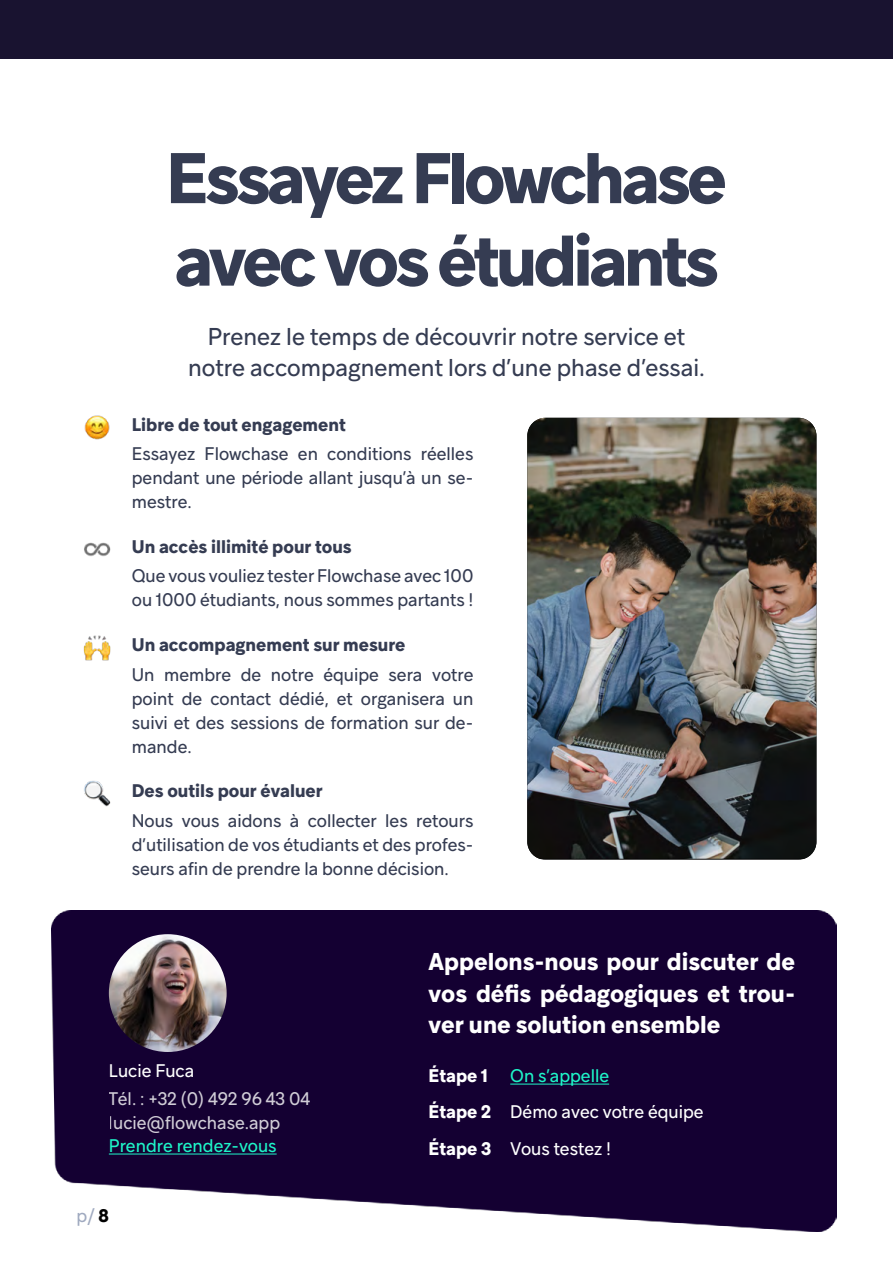
<style>
.page{position:relative;width:893px;height:1263px;background:#fff}
.page>*{position:absolute;margin:0;border:0;box-sizing:border-box;transform-origin:0 0}
.t1{font:700 70.5px/82.5px "Guillon";letter-spacing:-.055em;color:#353c52}
.t2{font:24px/31.5px "Guillon";color:#353c52;text-align:center}
.t3{font:700 24px/31.5px "Guillon";color:#fff;text-align:justify}
.t4{font:18px/24px "Guillon";color:#353c52;text-align:justify}
.t5{font:700 18px "Guillon";color:#353c52}
.t6{font:18px/27.9px "Guillon";color:#fff}
.t7{font:18px "Guillon";color:#1ef5c8}
.t8{font:700 18px/37.7px "Guillon";color:#fff}
.t9{font:18px "Guillon";color:#a0aac0}
.s1{font-weight:700;color:#000}
.s2{font-weight:700;color:#fff}
</style>
<div class="page">
<img style="left:527px;top:418px;width:289px;height:441px">
<img style="left:51px;top:911px;width:785px;height:321px">
<img style="left:84px;top:415px;width:26px;height:25px">
<img style="left:84px;top:542px;width:27px;height:15px">
<img style="left:83px;top:635px;width:28px;height:26px">
<img style="left:84px;top:780px;width:27px;height:27px">
<hr style="left:510px;top:1084px;width:99px;height:1px;background:#1ef5c8">
<hr style="left:109px;top:1153px;width:168px;height:1px;background:#1ef5c8">
<img style="left:109px;top:934px;width:118px;height:118px;border-radius:59px">
<div style="left:1px;top:1px;width:892px;height:58px;background:#191330"></div>
<h1 class="t1" style="left:166px;top:135px;width:562px">Essayez Flowchase avec vos étudiants</h1>
<h2 class="t2" style="left:188px;top:320px;width:518px">Prenez le temps de découvrir notre service et notre accompagnement lors d’une phase d’essai.</h2>
<p class="t5" style="left:132px;top:413px;width:215px">Libre de tout engagement</p>
<p class="t4" style="left:132px;top:442px;width:343px">Essayez Flowchase en conditions réelles pendant une période allant jusqu’à un se&shy;mestre.</p>
<p class="t5" style="left:132px;top:535px;width:221px">Un accès illimité pour tous</p>
<p class="t4" style="left:132px;top:564px;width:343px">Que vous vouliez tester Flowchase avec 100 ou 1000 étudiants, nous sommes partants !</p>
<p class="t5" style="left:132px;top:633px;width:275px">Un accompagnement sur mesure</p>
<p class="t4" style="left:132px;top:662px;width:343px">Un membre de notre équipe sera votre point de contact dédié, et organisera un suivi et des sessions de formation sur de&shy;mande.</p>
<p class="t5" style="left:132px;top:779px;width:192px">Des outils pour évaluer</p>
<p class="t4" style="left:132px;top:808px;width:343px">Nous vous aidons à collecter les retours d’utilisation de vos étudiants et des profes&shy;seurs afin de prendre la bonne décision.</p>
<p class="t6" style="left:109px;top:1056px;width:203px">Lucie Fuca<br>Tél. : +32 (0) 492 96 43 04</p>
<p class="t6" style="left:109px;top:1108px;width:173px">lucie@flowchase.app</p>
<p class="t7" style="left:109px;top:1135px;width:169px">Prendre rendez-vous</p>
<p class="t9" style="left:77px;top:1205px;width:34px">p/ <span class="s1">8</span></p>
<h2 class="t3" style="left:429px;top:945px;width:368px">Appelons-nous pour discuter de vos défis pédagogiques et trou&shy;ver une solution ensemble</h2>
<p class="t7" style="left:429px;top:1065px;width:182px"><span class="s2">Étape 1</span> On s’appelle</p>
<p class="t8" style="left:429px;top:1092px;width:64px">Étape 2<br>Étape 3</p>
<p class="t6" style="left:510px;top:1092px;width:195px;line-height:37.7px">Démo avec votre équipe<br>Vous testez !</p>
</div>
